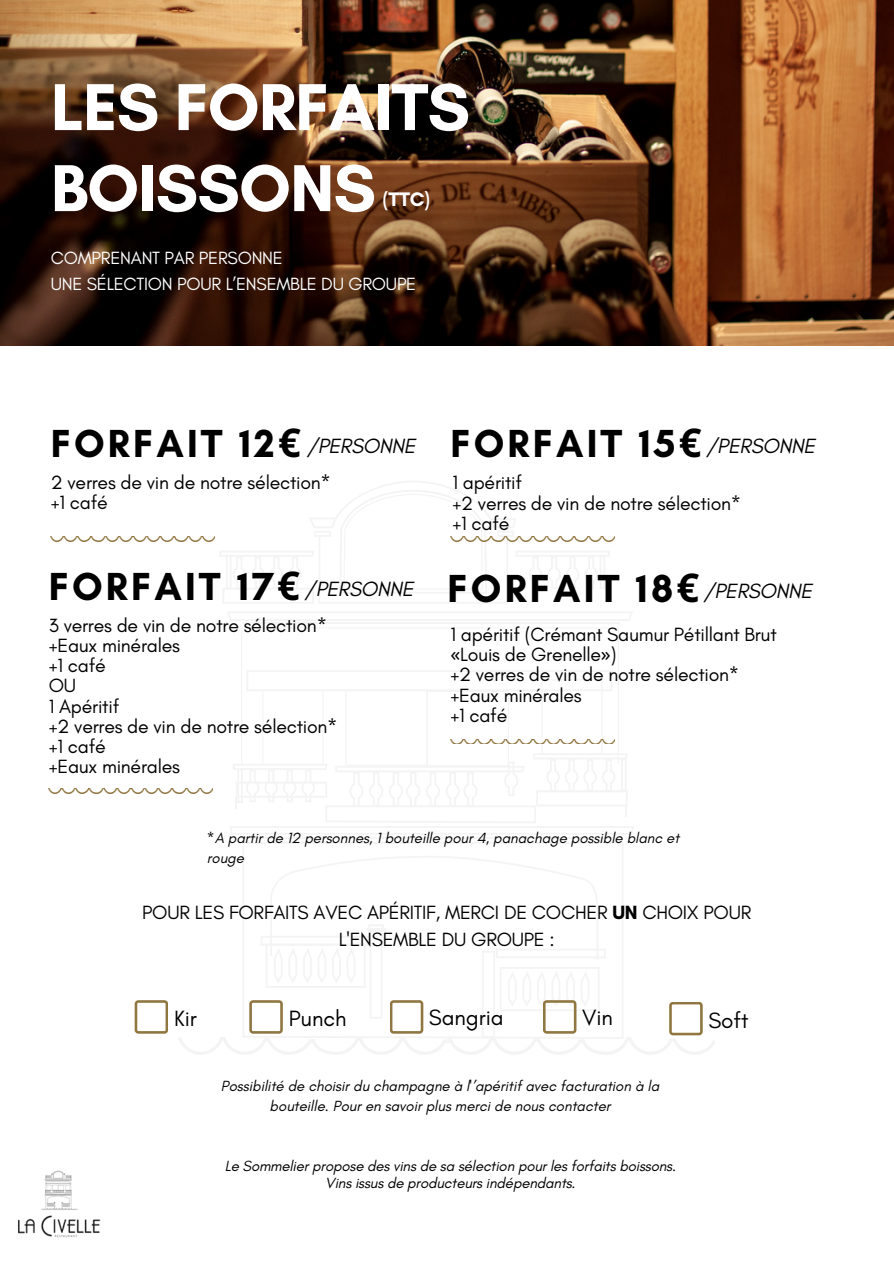
<style>
.page{position:relative;width:894px;height:1264px;background:#fff}
.page>*{position:absolute;margin:0;border:0;box-sizing:border-box;transform-origin:0 0}
.t1{font:700 67.5px/81px "Glacial Indifference";letter-spacing:-.015em;color:#fff}
.t2{font:700 39.9px "Glacial Indifference";letter-spacing:.08em;color:#000}
.t3{font:22.5px "Glacial Indifference";letter-spacing:-.005em;color:#000}
.t4{font:italic 21px "Glacial Indifference";letter-spacing:-.015em;color:#000}
.t5{font:700 19.95px "Glacial Indifference";color:#fff}
.t6{font:19.5px/20.2px "Glacial Indifference";letter-spacing:-.015em;color:#000}
.t7{font:18px/25.8px "Glacial Indifference";letter-spacing:-.015em;color:#fff}
.t8{font:italic 15px/20.2px "Glacial Indifference";letter-spacing:-.005em;color:#000;text-align:center}
.s1{font-family:"Noto Sans"}
.s2{font-style:italic}
.s3{font-weight:700}
</style>
<div class="page">
<img style="left:18px;top:1170px;width:83px;height:68px">
<svg style="left:220px;top:481px;width:390px;height:122px"></svg>
<svg style="left:228px;top:612px;width:404px;height:9px"></svg>
<svg style="left:243px;top:842px;width:380px;height:13px"></svg>
<hr style="left:242px;top:622px;width:377px;height:1px;background:#1d1d1b">
<hr style="left:241px;top:837px;width:378px;height:2px;background:#1d1d1b">
<svg style="left:230px;top:670px;width:403px;height:164px"></svg>
<img style="left:51px;top:536px;width:164px;height:5px">
<img style="left:49px;top:788px;width:164px;height:5px">
<img style="left:0;top:0;width:893px;height:346px">
<svg style="left:135px;top:1000px;width:33px;height:33px"></svg>
<img style="left:450px;top:536px;width:164px;height:5px">
<img style="left:450px;top:739px;width:164px;height:5px">
<svg style="left:179px;top:855px;width:536px;height:199px"></svg>
<h2 class="t1" style="left:51px;top:66px;width:420px">LES FORFAITS<br>BOISSONS</h2>
<h3 class="t7" style="left:51px;top:245px;width:367px">COMPRENANT PAR PERSONNE<br>UNE SÉLECTION POUR L’ENSEMBLE DU GROUPE</h3>
<p class="t5" style="left:383px;top:187px;width:49px">(TTC)</p>
<h2 class="t2" style="left:51px;top:419px;width:251px">FORFAIT 12<span class="s1">€</span></h2>
<h3 class="t4" style="left:306px;top:433px;width:110px">/PERSONNE</h3>
<h2 class="t6" style="left:51px;top:472px;width:281px">2 verres de vin de notre sélection*</h2>
<h3 class="t6" style="left:51px;top:492px;width:58px">+1 café</h3>
<p class="t2" style="left:450px;top:419px;width:252px">FORFAIT 15<span class="s1">€</span></p>
<p class="t4" style="left:706px;top:433px;width:110px">/PERSONNE</p>
<p class="t6" style="left:452px;top:472px;width:71px">1 apéritif</p>
<p class="t6" style="left:452px;top:492px;width:290px">+2 verres de vin de notre sélection*</p>
<p class="t6" style="left:452px;top:513px;width:58px">+1 café</p>
<p class="t2" style="left:49px;top:561px;width:253px">FORFAIT 17<span class="s1">€</span></p>
<p class="t4" style="left:304px;top:575px;width:110px">/PERSONNE</p>
<h6 class="t2" style="left:447px;top:564px;width:253px">FORFAIT 18<span class="s1">€</span></h6>
<h4 class="t4" style="left:703px;top:578px;width:110px">/PERSONNE</h4>
<p class="t6" style="left:49px;top:614px;width:279px">3 verres de vin de notre sélection*</p>
<p class="t6" style="left:49px;top:635px;width:133px">+Eaux minérales</p>
<p class="t6" style="left:49px;top:655px;width:58px">+1 café</p>
<p class="t6" style="left:49px;top:675px;width:29px">OU</p>
<p class="t6" style="left:49px;top:695px;width:72px">1 Apéritif</p>
<p class="t6" style="left:49px;top:716px;width:290px">+2 verres de vin de notre sélection<span class="s2">*</span></p>
<p class="t6" style="left:49px;top:736px;width:58px">+1 café</p>
<h3 class="t6" style="left:49px;top:756px;width:133px">+Eaux minérales</h3>
<h4 class="t6" style="left:450px;top:624px;width:328px">1 apéritif (Crémant Saumur Pétillant Brut <span class="s1">«</span>Louis de Grenelle<span class="s1">»</span>)</h4>
<h4 class="t6" style="left:450px;top:664px;width:290px">+2 verres de vin de notre sélection*</h4>
<h4 class="t6" style="left:450px;top:684px;width:133px">+Eaux minérales</h4>
<p class="t6" style="left:450px;top:705px;width:58px">+1 café</p>
<h2 class="t8" style="left:207px;top:827px;width:474px;text-align:left">*A partir de 12 personnes, 1 bouteille pour 4, panachage possible blanc et rouge</h2>
<p class="t6" style="left:142px;top:898px;width:610px;line-height:27px;text-align:center">POUR LES FORFAITS AVEC APÉRITIF, MERCI DE COCHER <span class="s3">UN</span> CHOIX POUR<br>L'ENSEMBLE DU GROUPE :</p>
<p class="t3" style="left:174px;top:1005px;width:24px">Kir</p>
<p class="t3" style="left:289px;top:1005px;width:59px">Punch</p>
<p class="t3" style="left:429px;top:1003px;width:76px">Sangria</p>
<p class="t3" style="left:582px;top:1003px;width:32px">Vin</p>
<p class="t3" style="left:708px;top:1007px;width:42px">Soft</p>
<p class="t8" style="left:221px;top:1075px;width:440px">Possibilité de choisir du champagne à l'’apéritif avec facturation à la bouteille. Pour en savoir plus merci de nous contacter</p>
<p class="t8" style="left:225px;top:1156px;width:452px;line-height:16.8px">Le Sommelier propose des vins de sa sélection pour les forfaits boissons.<br>Vins issus de producteurs indépendants.</p>
</div>
